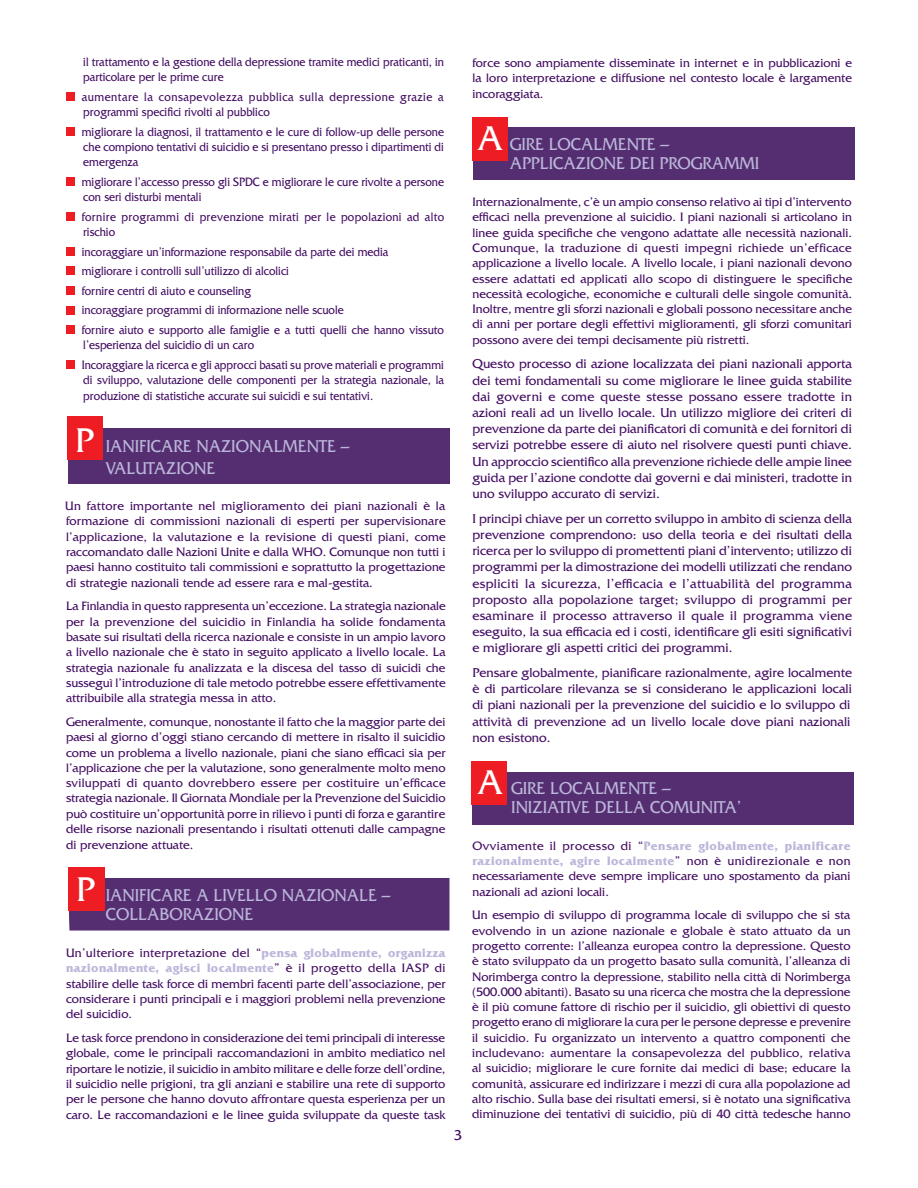
<style>
.page{position:relative;width:918px;height:1188px;background:#fff}
.page>*{position:absolute;margin:0;border:0;box-sizing:border-box;transform-origin:0 0}
.t1{font:18px/19.5px "Friz Quadrata";color:#bbb7da;scale:.95 1}
.t2{font:15px "Friz Quadrata";color:#430c62}
.t3{font:13.5px/16.2px "Friz Quadrata";color:#430c62;text-align:justify}
.t4{font:12.75px/15.3px "Friz Quadrata";color:#430c62;text-align:justify}
.t5{font:12.75px/19.5px "Friz Quadrata";color:#430c62;scale:.9 1}
.t6{font:12.75px/15.3px "Friz Quadrata";letter-spacing:.04em;color:#430c62;scale:.9 1}
.t7{font:12.75px/15.3px "Friz Quadrata";letter-spacing:.025em;color:#430c62;scale:.9 1}
.s1{font-size:36px;color:#fff}
.s2{font-weight:700;color:#bbb7da}
</style>
<div class="page">
<div style="left:473px;top:128px;width:382px;height:52px;background:#552e71"></div>
<div style="left:68px;top:878px;width:381px;height:53px;background:#552e71"></div>
<div style="left:473px;top:772px;width:381px;height:52px;background:#552e71"></div>
<div style="left:472px;top:117px;width:35px;height:43px;background:#ee1d23"></div>
<div style="left:472px;top:761px;width:35px;height:43px;background:#ee1d23"></div>
<div style="left:68px;top:428px;width:381px;height:56px;background:#552e71"></div>
<div style="left:67px;top:417px;width:36px;height:43px;background:#ee1d23"></div>
<div style="left:68px;top:868px;width:36px;height:43px;background:#ee1d23"></div>
<div style="left:67px;top:93px;width:8px;height:8px;background:#ee1d23"></div>
<div style="left:67px;top:127px;width:8px;height:9px;background:#ee1d23"></div>
<div style="left:67px;top:178px;width:8px;height:8px;background:#ee1d23"></div>
<div style="left:67px;top:212px;width:8px;height:9px;background:#ee1d23"></div>
<div style="left:67px;top:247px;width:8px;height:9px;background:#ee1d23"></div>
<div style="left:67px;top:267px;width:8px;height:8px;background:#ee1d23"></div>
<div style="left:67px;top:286px;width:8px;height:9px;background:#ee1d23"></div>
<div style="left:67px;top:306px;width:8px;height:8px;background:#ee1d23"></div>
<div style="left:67px;top:325px;width:8px;height:9px;background:#ee1d23"></div>
<div style="left:67px;top:360px;width:8px;height:9px;background:#ee1d23"></div>
<p class="t5" style="left:83px;top:54px;width:402px;line-height:15.3px">il trattamento e la gestione della depressione tramite medici praticanti, in particolare per le prime cure</p>
<p class="t6" style="left:82px;top:89px;width:404px">aumentare la consapevolezza pubblica sulla depressione grazie a programmi specifici rivolti al pubblico</p>
<p class="t5" style="left:82px;top:124px;width:404px;line-height:15.3px;text-align:justify">migliorare la diagnosi, il trattamento e le cure di follow-up delle persone che compiono tentativi di suicidio e si presentano presso i dipartimenti di emergenza</p>
<p class="t5" style="left:82px;top:174px;width:404px;line-height:15.3px">migliorare l’accesso presso gli SPDC e migliorare le cure rivolte a persone con seri disturbi mentali</p>
<p class="t7" style="left:82px;top:209px;width:404px">fornire programmi di prevenzione mirati per le popolazioni ad alto rischio</p>
<p class="t5" style="left:82px;top:242px;width:404px">incoraggiare un’informazione responsabile da parte dei media<br>migliorare i controlli sull’utilizzo di alcolici<br>fornire centri di aiuto e counseling<br>incoraggiare programmi di informazione nelle scuole<br>fornire aiuto e supporto alle famiglie e a tutti quelli che hanno vissuto</p>
<p class="t5" style="left:82px;top:335px;width:404px">l’esperienza del suicidio di un caro<br>Incoraggiare la ricerca e gli approcci basati su prove materiali e programmi</p>
<p class="t5" style="left:83px;top:372px;width:402px;line-height:16.2px">di sviluppo, valutazione delle componenti per la strategia nazionale, la produzione di statistiche accurate sui suicidi e sui tentativi.</p>
<h1 class="t1" style="left:106px;top:435px;width:258px;line-height:21.6px;text-indent:-30px"><span class="s1">P</span> IANIFICARE NAZIONALMENTE –<br>VALUTAZIONE</h1>
<p class="t4" style="left:65px;top:498px;width:382px">Un fattore importante nel miglioramento dei piani nazionali è la formazione di commissioni nazionali di esperti per supervisionare l’applicazione, la valutazione e la revisione di questi piani, come raccomandato dalle Nazioni Unite e dalla WHO. Comunque non tutti i paesi hanno costituito tali commissioni e soprattutto la progettazione di strategie nazionali tende ad essere rara e mal-gestita.</p>
<p class="t4" style="left:66px;top:599px;width:381px">La Finlandia in questo rappresenta un’eccezione. La strategia nazionale per la prevenzione del suicidio in Finlandia ha solide fondamenta basate sui risultati della ricerca nazionale e consiste in un ampio lavoro a livello nazionale che è stato in seguito applicato a livello locale. La strategia nazionale fu analizzata e la discesa del tasso di suicidi che susseguì l’introduzione di tale metodo potrebbe essere effettivamente attribuibile alla strategia messa in atto.</p>
<p class="t4" style="left:66px;top:714px;width:381px">Generalmente, comunque, nonostante il fatto che la maggior parte dei paesi al giorno d’oggi stiano cercando di mettere in risalto il suicidio come un problema a livello nazionale, piani che siano efficaci sia per l’applicazione che per la valutazione, sono generalmente molto meno sviluppati di quanto dovrebbero essere per costituire un’efficace strategia nazionale. Il Giornata Mondiale per la Prevenzione del Suicidio può costituire un’opportunità porre in rilievo i punti di forza e garantire delle risorse nazionali presentando i risultati ottenuti dalle campagne di prevenzione attuate.</p>
<h1 class="t1" style="left:106px;top:885px;width:301px;text-indent:-30px"><span class="s1">P</span> IANIFICARE A LIVELLO NAZIONALE –<br>COLLABORAZIONE</h1>
<p class="t4" style="left:66px;top:945px;width:381px">Un’ulteriore interpretazione del “<span class="s2">pensa globalmente, organizza nazionalmente, agisci localmente</span>” è il progetto della IASP di stabilire delle task force di membri facenti parte dell’associazione, per considerare i punti principali e i maggiori problemi nella prevenzione del suicidio.</p>
<p class="t4" style="left:66px;top:1030px;width:381px">Le task force prendono in considerazione dei temi principali di interesse globale, come le principali raccomandazioni in ambito mediatico nel riportare le notizie, il suicidio in ambito militare e delle forze dell’ordine, il suicidio nelle prigioni, tra gli anziani e stabilire una rete di supporto per le persone che hanno dovuto affrontare questa esperienza per un caro. Le raccomandazioni e le linee guida sviluppate da queste task</p>
<p class="t2" style="left:454px;top:1127px;width:10px">3</p>
<p class="t4" style="left:472px;top:55px;width:381px;line-height:15.8px">force sono ampiamente disseminate in internet e in pubblicazioni e la loro interpretazione e diffusione nel contesto locale è largamente incoraggiata.</p>
<h1 class="t1" style="left:510px;top:134px;width:264px;text-indent:-33px"><span class="s1">A</span> GIRE LOCALMENTE –<br>APPLICAZIONE DEI PROGRAMMI</h1>
<p class="t4" style="left:472px;top:194px;width:381px">Internazionalmente, c’è un ampio consenso relativo ai tipi d’intervento efficaci nella prevenzione al suicidio. I piani nazionali si articolano in linee guida specifiche che vengono adattate alle necessità nazionali.<br>Comunque, la traduzione di questi impegni richiede un’efficace applicazione a livello locale. A livello locale, i piani nazionali devono essere adattati ed applicati allo scopo di distinguere le specifiche necessità ecologiche, economiche e culturali delle singole comunità.<br>Inoltre, mentre gli sforzi nazionali e globali possono necessitare anche di anni per portare degli effettivi miglioramenti, gli sforzi comunitari possono avere dei tempi decisamente più ristretti.</p>
<p class="t3" style="left:472px;top:356px;width:381px">Questo processo di azione localizzata dei piani nazionali apporta dei temi fondamentali su come migliorare le linee guida stabilite dai governi e come queste stesse possano essere tradotte in azioni reali ad un livello locale. Un utilizzo migliore dei criteri di prevenzione da parte dei pianificatori di comunità e dei fornitori di servizi potrebbe essere di aiuto nel risolvere questi punti chiave.<br>Un approccio scientifico alla prevenzione richiede delle ampie linee guida per l’azione condotte dai governi e dai ministeri, tradotte in uno sviluppo accurato di servizi.</p>
<p class="t3" style="left:472px;top:510px;width:381px">I principi chiave per un corretto sviluppo in ambito di scienza della prevenzione comprendono: uso della teoria e dei risultati della ricerca per lo sviluppo di promettenti piani d’intervento; utilizzo di programmi per la dimostrazione dei modelli utilizzati che rendano espliciti la sicurezza, l’efficacia e l’attuabilità del programma proposto alla popolazione target; sviluppo di programmi per esaminare il processo attraverso il quale il programma viene eseguito, la sua efficacia ed i costi, identificare gli esiti significativi e migliorare gli aspetti critici dei programmi.</p>
<p class="t3" style="left:472px;top:665px;width:381px">Pensare globalmente, pianificare razionalmente, agire localmente è di particolare rilevanza se si considerano le applicazioni locali di piani nazionali per la prevenzione del suicidio e lo sviluppo di attività di prevenzione ad un livello locale dove piani nazionali non esistono.</p>
<h1 class="t1" style="left:511px;top:778px;width:244px;text-indent:-34px"><span class="s1">A</span> GIRE LOCALMENTE –<br>INIZIATIVE DELLA COMUNITA’</h1>
<p class="t4" style="left:472px;top:838px;width:380px">Ovviamente il processo di “<span class="s2">Pensare globalmente, pianificare razionalmente, agire localmente</span>” non è unidirezionale e non necessariamente deve sempre implicare uno spostamento da piani nazionali ad azioni locali.</p>
<p class="t4" style="left:472px;top:908px;width:380px">Un esempio di sviluppo di programma locale di sviluppo che si sta evolvendo in un azione nazionale e globale è stato attuato da un progetto corrente: l’alleanza europea contro la depressione. Questo è stato sviluppato da un progetto basato sulla comunità, l’alleanza di Norimberga contro la depressione, stabilito nella città di Norimberga (500.000 abitanti). Basato su una ricerca che mostra che la depressione è il più comune fattore di rischio per il suicidio, gli obiettivi di questo progetto erano di migliorare la cura per le persone depresse e prevenire il suicidio. Fu organizzato un intervento a quattro componenti che includevano: aumentare la consapevolezza del pubblico, relativa al suicidio; migliorare le cure fornite dai medici di base; educare la comunità, assicurare ed indirizzare i mezzi di cura alla popolazione ad alto rischio. Sulla base dei risultati emersi, si è notato una significativa diminuzione dei tentativi di suicidio, più di 40 città tedesche hanno</p>
</div>
